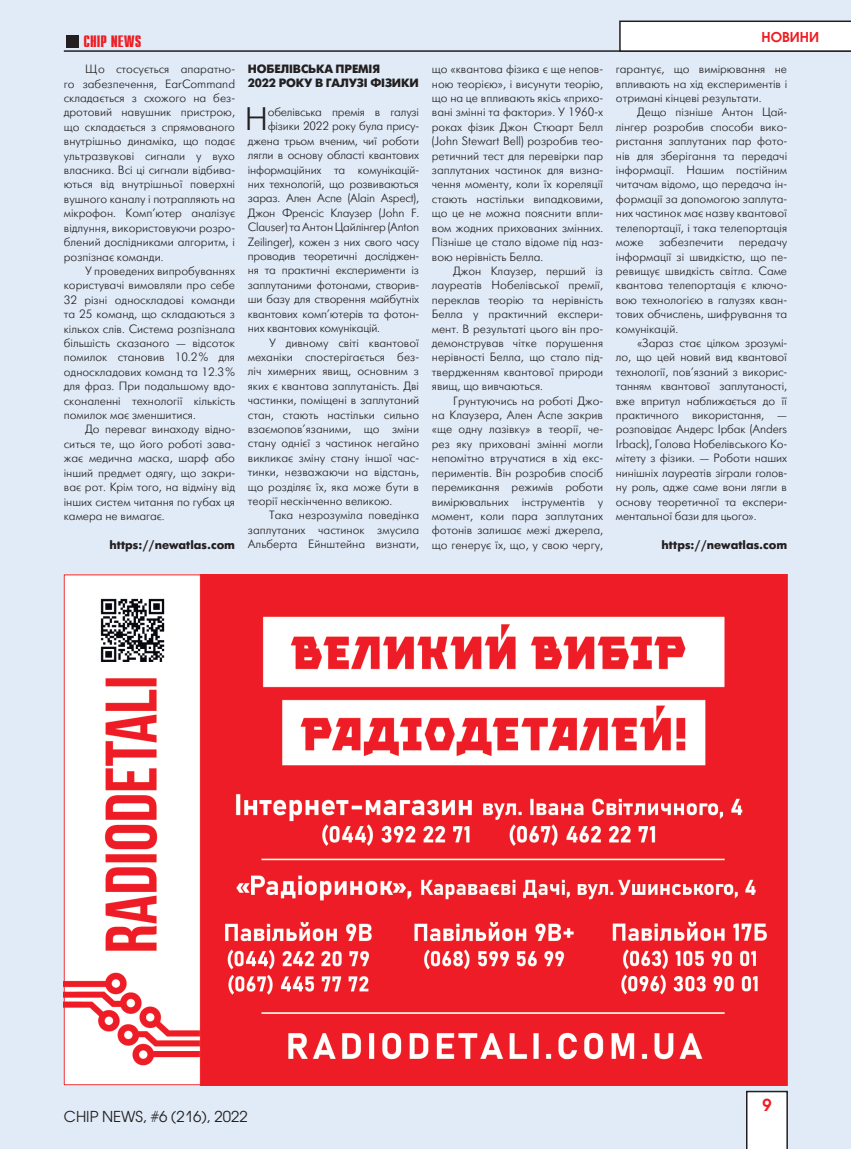
<style>
.page{position:relative;width:851px;height:1149px;background:#fff}
.page>*{position:absolute;margin:0;border:0;box-sizing:border-box;transform-origin:0 0}
.Novosti_Bukvica{font:32.55px "Futuris Light C";color:#231f20}
.t1{font:700 16.5px "Compact C";color:#ee1d23}
.t2{font:600 16.5px "Avant Garde Gothic C";color:#ee1d23}
.t3{font:15px "Avant Garde Gothic C";color:#231f20}
.t4{font:600 13.5px "Avant Garde Gothic C";color:#ee1d23}
.Novosti{font:12px/14.4px "Futuris Light C";color:#231f20;text-align:justify}
.Novosti_Bukvica-2{font:12px "Futuris Light C";letter-spacing:-.015em;color:#231f20}
.Novosti_Adress{font:700 12px "Futuris C";color:#231f20}
.Novosti_Razdel{font:700 12px/14.4px "Futuris C";letter-spacing:-.01em;color:#231f20}
</style>
<div class="page">
<div style="left:0;top:0;width:850px;height:1148px;background:#e1ebf7"></div>
<div style="left:66px;top:35px;width:12px;height:12px;background:#231f20"></div>
<hr style="left:64px;top:50px;width:786px;height:2px;background:#231f20">
<svg style="left:746px;top:1090px;width:41px;height:58px;background:#eeedee"></svg>
<svg style="left:619px;top:21px;width:231px;height:31px;background:#eaeaea"></svg>
<img style="left:66px;top:576px;width:719px;height:506px">
<h2 class="t1" style="left:83px;top:33px;width:60px">CHIP NEWS</h2>
<p class="Novosti" style="left:64px;top:62px;width:173px;text-indent:21px">Що стосується апаратно&shy;го забезпечення, EarCommand складається з схожого на без&shy;дротовий навушник пристрою, що складається з спрямованого внутрішньо динаміка, що подає ультразвукові сигнали у вухо власника. Всі ці сигнали відбива&shy;ються від внутрішньої поверхні вушного каналу і потрапляють на мікрофон. Комп’ютер аналізує відлуння, використовуючи розро&shy;блений дослідниками алгоритм, і розпізнає команди.</p>
<p class="Novosti" style="left:64px;top:264px;width:173px;text-indent:21px">У проведених випробуваннях користувачі вимовляли про себе 32 різні односкладові команди та 25 команд, що складаються з кількох слів. Система розпізнала більшість сказаного — відсоток помилок становив 10.2% для односкладових команд та 12.3% для фраз. При подальшому вдо&shy;сконаленні технології кількість помилок має зменшитися.</p>
<p class="Novosti" style="left:64px;top:422px;width:173px;text-indent:21px">До переваг винаходу відно&shy;ситься те, що його роботі зава&shy;жає медична маска, шарф або інший предмет одягу, що закри&shy;ває рот. Крім того, на відміну від інших систем читання по губах ця камера не вимагає.</p>
<p class="Novosti_Adress" style="left:109px;top:537px;width:127px">https://newatlas.com</p>
<p class="Novosti_Razdel" style="left:248px;top:62px;width:172px">НОБЕЛІВСЬКА ПРЕМІЯ<br>2022 РОКУ В ГАЛУЗІ ФІЗИКИ</p>
<p class="Novosti_Bukvica" style="left:245px;top:103px;width:25px">Н</p>
<p class="Novosti_Bukvica-2" style="left:268px;top:106px;width:153px">обелівська премія в галузі</p>
<p class="Novosti_Bukvica-2" style="left:268px;top:120px;width:153px">фізики 2022 року була прису-</p>
<p class="Novosti_Bukvica-2" style="left:248px;top:134px;width:173px">джена трьом вченим, чиї роботи</p>
<p class="Novosti_Bukvica-2" style="left:248px;top:149px;width:173px">лягли в основу області квантових</p>
<p class="Novosti_Bukvica-2" style="left:248px;top:163px;width:173px">інформаційних та комунікацій-</p>
<p class="Novosti_Bukvica-2" style="left:248px;top:178px;width:173px">них технологій, що розвиваються</p>
<p class="Novosti_Bukvica-2" style="left:248px;top:192px;width:173px">зараз. Ален Аспе (Alain Aspect),</p>
<p class="Novosti_Bukvica-2" style="left:248px;top:206px;width:173px">Джон Френсіс Клаузер (John F.</p>
<p class="Novosti_Bukvica-2" style="left:248px;top:221px;width:173px">Clauser) та Антон Цайлінгер (Anton</p>
<p class="Novosti_Bukvica-2" style="left:248px;top:235px;width:173px">Zeilinger), кожен з них свого часу</p>
<p class="Novosti_Bukvica-2" style="left:248px;top:250px;width:173px">проводив теоретичні досліджен-</p>
<p class="Novosti_Bukvica-2" style="left:248px;top:264px;width:173px">ня та практичні експерименти із</p>
<p class="Novosti_Bukvica-2" style="left:248px;top:278px;width:173px">заплутаними фотонами, створив-</p>
<p class="Novosti_Bukvica-2" style="left:248px;top:293px;width:173px">ши базу для створення майбутніх</p>
<p class="Novosti_Bukvica-2" style="left:248px;top:307px;width:173px">квантових комп’ютерів та фотон-</p>
<p class="Novosti_Bukvica-2" style="left:248px;top:322px;width:134px">них квантових комунікацій.</p>
<p class="Novosti" style="left:248px;top:335px;width:173px;text-indent:21px">У дивному світі квантової механіки спостерігається без&shy;ліч химерних явищ, основним з яких є квантова заплутаність. Дві частинки, поміщені в заплутаний стан, стають настільки сильно взаємопов’язаними, що зміни стану однієї з частинок негайно викликає зміну стану іншої час&shy;тинки, незважаючи на відстань, що розділяє їх, яка може бути в теорії нескінченно великою.</p>
<p class="Novosti" style="left:248px;top:508px;width:173px;text-indent:21px">Така незрозуміла поведінка заплутаних частинок змусила Альберта Ейнштейна визнати,</p>
<p class="Novosti" style="left:432px;top:62px;width:173px">що «квантова фізика є ще непов&shy;ною теорією», і висунути теорію, що на це впливають якісь «прихо&shy;вані змінні та фактори». У 1960-х роках фізик Джон Стюарт Белл (John Stewart Bell) розробив тео&shy;ретичний тест для перевірки пар заплутаних частинок для визна&shy;чення моменту, коли їх кореляції стають настільки випадковими, що це не можна пояснити впли&shy;вом жодних прихованих змінних.<br>Пізніше це стало відоме під наз&shy;вою нерівність Белла.</p>
<p class="Novosti" style="left:432px;top:264px;width:173px;text-indent:21px">Джон Клаузер, перший із лауреатів Нобелівської премії, переклав теорію та нерівність Белла у практичний експери&shy;мент. В результаті цього він про&shy;демонстрував чітке порушення нерівності Белла, що стало під&shy;твердженням квантової природи явищ, що вивчаються.</p>
<p class="Novosti" style="left:432px;top:393px;width:173px;text-indent:21px">Грунтуючись на роботі Джо&shy;на Клаузера, Ален Аспе закрив «ще одну лазівку» в теорії, че&shy;рез яку приховані змінні могли непомітно втручатися в хід екс&shy;периментів. Він розробив спосіб перемикання режимів роботи вимірювальних інструментів у момент, коли пара заплутаних фотонів залишає межі джерела, що генерує їх, що, у свою чергу,</p>
<p class="t4" style="left:761px;top:29px;width:59px">НОВИНИ</p>
<p class="Novosti" style="left:615px;top:62px;width:173px">гарантує, що вимірювання не впливають на хід експериментів і отримані кінцеві результати.</p>
<p class="Novosti" style="left:615px;top:105px;width:173px;text-indent:21px">Дещо пізніше Антон Цай&shy;лінгер розробив способи вико&shy;ристання заплутаних пар фото&shy;нів для зберігання та передачі інформації. Нашим постійним читачам відомо, що передача ін&shy;формації за допомогою заплута&shy;них частинок має назву квантової телепортації, і така телепортація може</p>
<p class="Novosti" style="left:659px;top:235px;width:66px">забезпечити</p>
<p class="Novosti" style="left:615px;top:235px;width:173px;text-indent:123px">передачу інформації зі швидкістю, що пе&shy;ревищує швидкість світла. Саме квантова телепортація є ключо&shy;вою технологією в галузях кван&shy;тових обчислень, шифрування та комунікацій.</p>
<p class="Novosti" style="left:615px;top:336px;width:173px;text-indent:21px">«Зараз стає цілком зрозумі&shy;ло, що цей новий вид квантової технології, пов’язаний з викорис&shy;танням квантової заплутаності, вже впритул наближається до її практичного використання, — розповідає Андерс Ірбак (Anders Irback), Голова Нобелівського Ко&shy;мітету з фізики. — Роботи наших нинішніх лауреатів зіграли голов&shy;ну роль, адже саме вони лягли в основу теоретичної та експери&shy;ментальної бази для цього».</p>
<p class="Novosti_Adress" style="left:661px;top:537px;width:127px">https://newatlas.com</p>
<p class="t3" style="left:64px;top:1106px;width:185px">CHIP NEWS, #6 (216), 2022</p>
<h2 class="t2" style="left:762px;top:1093px;width:11px">9</h2>
</div>
